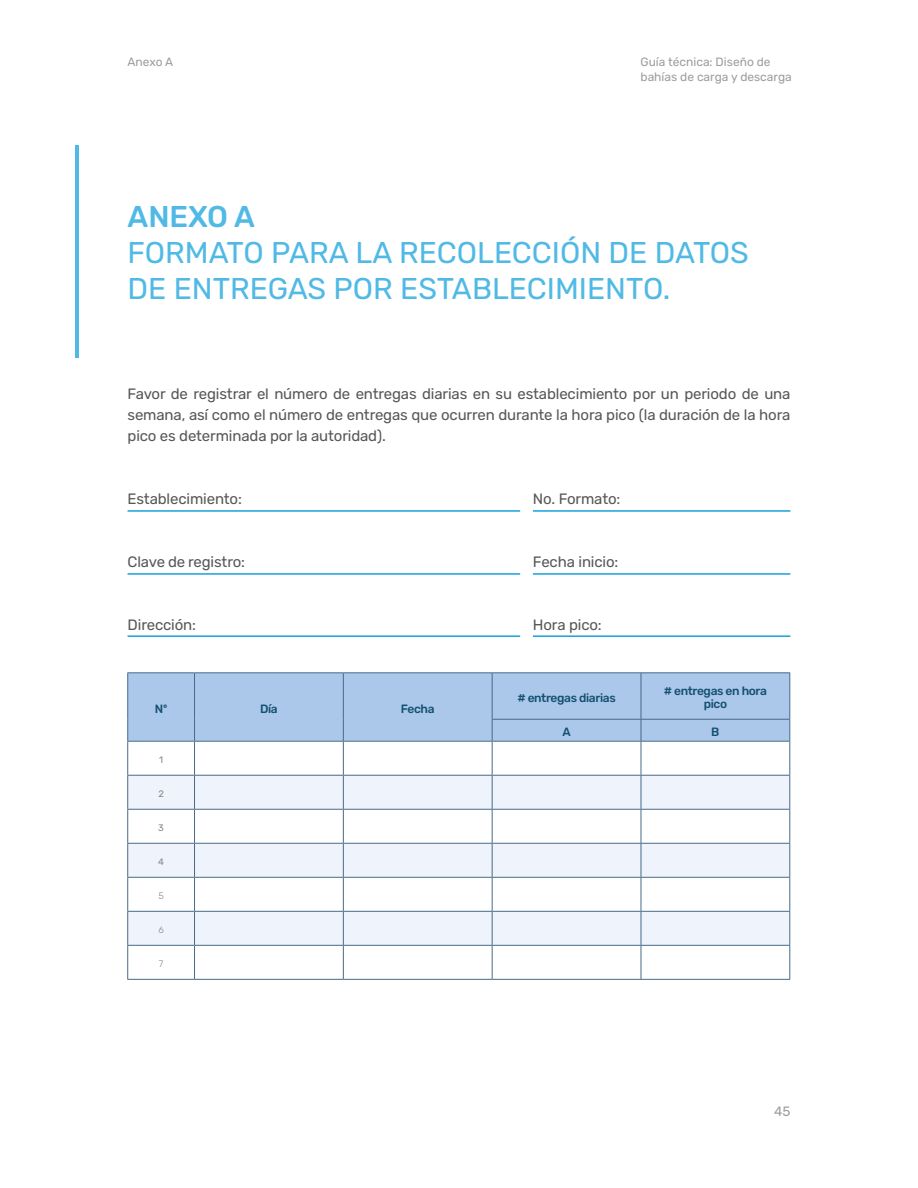
<style>
.page{position:relative;width:918px;height:1188px;background:#fff}
.page>*{position:absolute;margin:0;border:0;box-sizing:border-box;transform-origin:0 0}
.t1{font:30px/36px "Rubik";color:#50b9e5}
.t2{font:500 30px "Rubik";color:#50b9e5}
.t3{font:15px/21px "Rubik";letter-spacing:-.01em;color:#575756;text-align:justify}
.t4{font:13.5px "Rubik";color:#9d9d9c}
.t5{font:12px/14.4px "Rubik";color:#9d9d9c}
.t6{font:500 12px/13.5px "Rubik";letter-spacing:-.03em;color:#135070;text-align:center}
.t7{font:9.45px "Rubik";color:#878787}
.t8{font:300 9.45px "Rubik";color:#878787}
</style>
<div class="page">
<hr style="left:75px;top:146px;width:4px;height:212px;background:#50b9e5">
<hr style="left:128px;top:510px;width:392px;height:2px;background:#15a1dc">
<hr style="left:533px;top:510px;width:257px;height:2px;background:#15a1dc">
<hr style="left:128px;top:573px;width:392px;height:2px;background:#15a1dc">
<hr style="left:533px;top:573px;width:257px;height:2px;background:#15a1dc">
<hr style="left:128px;top:635px;width:392px;height:2px;background:#15a1dc">
<hr style="left:533px;top:635px;width:257px;height:2px;background:#15a1dc">
<div style="left:128px;top:673px;width:661px;height:68px;background:#abc7ea"></div>
<svg style="left:128px;top:742px;width:661px;height:237px"></svg>
<svg style="left:128px;top:776px;width:661px;height:169px;fill:#eff4fc"></svg>
<hr style="left:127px;top:672px;width:68px;height:1px;background:#486a88">
<hr style="left:127px;top:673px;width:1px;height:46px;background:#486a88">
<hr style="left:195px;top:672px;width:148px;height:1px;background:#486a88">
<hr style="left:194px;top:673px;width:1px;height:46px;background:#486a88">
<hr style="left:343px;top:672px;width:149px;height:1px;background:#486a88">
<hr style="left:343px;top:673px;width:1px;height:46px;background:#486a88">
<svg style="left:127px;top:719px;width:1px;height:22px"></svg>
<svg style="left:194px;top:719px;width:1px;height:22px"></svg>
<svg style="left:343px;top:719px;width:1px;height:22px"></svg>
<hr style="left:492px;top:672px;width:149px;height:1px;background:#486a88">
<hr style="left:492px;top:673px;width:1px;height:46px;background:#486a88">
<hr style="left:641px;top:672px;width:149px;height:1px;background:#486a88">
<hr style="left:641px;top:673px;width:1px;height:46px;background:#486a88">
<hr style="left:789px;top:673px;width:1px;height:46px;background:#486a88">
<hr style="left:492px;top:719px;width:149px;height:1px;background:#486a88">
<svg style="left:492px;top:720px;width:1px;height:21px"></svg>
<hr style="left:641px;top:719px;width:149px;height:1px;background:#486a88">
<svg style="left:641px;top:720px;width:1px;height:21px"></svg>
<svg style="left:789px;top:720px;width:1px;height:21px"></svg>
<hr style="left:127px;top:741px;width:68px;height:1px;background:#486a88">
<hr style="left:127px;top:742px;width:1px;height:33px;background:#486a88">
<hr style="left:195px;top:741px;width:148px;height:1px;background:#486a88">
<hr style="left:194px;top:742px;width:1px;height:33px;background:#486a88">
<hr style="left:343px;top:741px;width:149px;height:1px;background:#486a88">
<hr style="left:343px;top:742px;width:1px;height:33px;background:#486a88">
<hr style="left:492px;top:741px;width:149px;height:1px;background:#486a88">
<hr style="left:492px;top:742px;width:1px;height:33px;background:#486a88">
<hr style="left:641px;top:741px;width:149px;height:1px;background:#486a88">
<hr style="left:641px;top:742px;width:1px;height:33px;background:#486a88">
<hr style="left:789px;top:742px;width:1px;height:33px;background:#486a88">
<hr style="left:127px;top:775px;width:68px;height:1px;background:#486a88">
<hr style="left:127px;top:776px;width:1px;height:33px;background:#486a88">
<hr style="left:195px;top:775px;width:148px;height:1px;background:#486a88">
<hr style="left:194px;top:776px;width:1px;height:33px;background:#486a88">
<hr style="left:343px;top:775px;width:149px;height:1px;background:#486a88">
<hr style="left:343px;top:776px;width:1px;height:33px;background:#486a88">
<hr style="left:492px;top:775px;width:149px;height:1px;background:#486a88">
<hr style="left:492px;top:776px;width:1px;height:33px;background:#486a88">
<hr style="left:641px;top:775px;width:149px;height:1px;background:#486a88">
<hr style="left:641px;top:776px;width:1px;height:33px;background:#486a88">
<hr style="left:789px;top:776px;width:1px;height:33px;background:#486a88">
<hr style="left:127px;top:809px;width:68px;height:1px;background:#486a88">
<hr style="left:127px;top:810px;width:1px;height:33px;background:#486a88">
<hr style="left:195px;top:809px;width:148px;height:1px;background:#486a88">
<hr style="left:194px;top:810px;width:1px;height:33px;background:#486a88">
<hr style="left:343px;top:809px;width:149px;height:1px;background:#486a88">
<hr style="left:343px;top:810px;width:1px;height:33px;background:#486a88">
<hr style="left:492px;top:809px;width:149px;height:1px;background:#486a88">
<hr style="left:492px;top:810px;width:1px;height:33px;background:#486a88">
<hr style="left:641px;top:809px;width:149px;height:1px;background:#486a88">
<hr style="left:641px;top:810px;width:1px;height:33px;background:#486a88">
<hr style="left:789px;top:810px;width:1px;height:33px;background:#486a88">
<hr style="left:127px;top:843px;width:68px;height:1px;background:#486a88">
<hr style="left:127px;top:844px;width:1px;height:33px;background:#486a88">
<hr style="left:195px;top:843px;width:148px;height:1px;background:#486a88">
<hr style="left:194px;top:844px;width:1px;height:33px;background:#486a88">
<hr style="left:343px;top:843px;width:149px;height:1px;background:#486a88">
<hr style="left:343px;top:844px;width:1px;height:33px;background:#486a88">
<hr style="left:492px;top:843px;width:149px;height:1px;background:#486a88">
<hr style="left:492px;top:844px;width:1px;height:33px;background:#486a88">
<hr style="left:641px;top:843px;width:149px;height:1px;background:#486a88">
<hr style="left:641px;top:844px;width:1px;height:33px;background:#486a88">
<hr style="left:789px;top:844px;width:1px;height:33px;background:#486a88">
<hr style="left:127px;top:877px;width:68px;height:1px;background:#486a88">
<hr style="left:127px;top:878px;width:1px;height:33px;background:#486a88">
<hr style="left:195px;top:877px;width:148px;height:1px;background:#486a88">
<hr style="left:194px;top:878px;width:1px;height:33px;background:#486a88">
<hr style="left:343px;top:877px;width:149px;height:1px;background:#486a88">
<hr style="left:343px;top:878px;width:1px;height:33px;background:#486a88">
<hr style="left:492px;top:877px;width:149px;height:1px;background:#486a88">
<hr style="left:492px;top:878px;width:1px;height:33px;background:#486a88">
<hr style="left:641px;top:877px;width:149px;height:1px;background:#486a88">
<hr style="left:641px;top:878px;width:1px;height:33px;background:#486a88">
<hr style="left:789px;top:878px;width:1px;height:33px;background:#486a88">
<hr style="left:127px;top:911px;width:68px;height:1px;background:#486a88">
<hr style="left:127px;top:912px;width:1px;height:33px;background:#486a88">
<hr style="left:195px;top:911px;width:148px;height:1px;background:#486a88">
<hr style="left:194px;top:912px;width:1px;height:33px;background:#486a88">
<hr style="left:343px;top:911px;width:149px;height:1px;background:#486a88">
<hr style="left:343px;top:912px;width:1px;height:33px;background:#486a88">
<hr style="left:492px;top:911px;width:149px;height:1px;background:#486a88">
<hr style="left:492px;top:912px;width:1px;height:33px;background:#486a88">
<hr style="left:641px;top:911px;width:149px;height:1px;background:#486a88">
<hr style="left:641px;top:912px;width:1px;height:33px;background:#486a88">
<hr style="left:789px;top:912px;width:1px;height:33px;background:#486a88">
<hr style="left:127px;top:945px;width:68px;height:1px;background:#486a88">
<hr style="left:127px;top:946px;width:1px;height:33px;background:#486a88">
<hr style="left:195px;top:945px;width:148px;height:1px;background:#486a88">
<hr style="left:194px;top:946px;width:1px;height:33px;background:#486a88">
<hr style="left:343px;top:945px;width:149px;height:1px;background:#486a88">
<hr style="left:343px;top:946px;width:1px;height:33px;background:#486a88">
<hr style="left:492px;top:945px;width:149px;height:1px;background:#486a88">
<hr style="left:492px;top:946px;width:1px;height:33px;background:#486a88">
<hr style="left:641px;top:945px;width:149px;height:1px;background:#486a88">
<hr style="left:641px;top:946px;width:1px;height:33px;background:#486a88">
<hr style="left:789px;top:946px;width:1px;height:33px;background:#486a88">
<hr style="left:127px;top:979px;width:68px;height:1px;background:#486a88">
<hr style="left:195px;top:979px;width:148px;height:1px;background:#486a88">
<hr style="left:343px;top:979px;width:149px;height:1px;background:#486a88">
<hr style="left:492px;top:979px;width:149px;height:1px;background:#486a88">
<hr style="left:641px;top:979px;width:149px;height:1px;background:#486a88">
<p class="t5" style="left:128px;top:55px;width:47px">Anexo A</p>
<p class="t5" style="left:641px;top:55px;width:153px">Guía técnica: Diseño de bahías de carga y descarga</p>
<h1 class="t2" style="left:128px;top:200px;width:129px">ANEXO A</h1>
<h1 class="t1" style="left:128px;top:235px;width:623px">FORMATO PARA LA RECOLECCIÓN DE DATOS<br>DE ENTREGAS POR ESTABLECIMIENTO.</h1>
<p class="t3" style="left:128px;top:384px;width:664px">Favor de registrar el número de entregas diarias en su establecimiento por un periodo de una semana, así como el número de entregas que ocurren durante la hora pico (la duración de la hora pico es determinada por la autoridad).</p>
<p class="t3" style="left:128px;top:489px;width:116px">Establecimiento:</p>
<p class="t3" style="left:128px;top:552px;width:119px">Clave de registro:</p>
<p class="t3" style="left:128px;top:615px;width:70px">Dirección:</p>
<p class="t6" style="left:155px;top:702px;width:14px">Nº</p>
<p class="t6" style="left:260px;top:702px;width:19px">Día</p>
<p class="t6" style="left:401px;top:702px;width:35px">Fecha</p>
<p class="t7" style="left:159px;top:754px;width:6px">1</p>
<p class="t7" style="left:158px;top:788px;width:7px">2</p>
<p class="t7" style="left:158px;top:822px;width:7px">3</p>
<p class="t7" style="left:158px;top:856px;width:7px">4</p>
<p class="t8" style="left:158px;top:890px;width:7px">5</p>
<p class="t8" style="left:158px;top:924px;width:7px">6</p>
<p class="t8" style="left:159px;top:958px;width:6px">7</p>
<p class="t3" style="left:533px;top:489px;width:89px">No. Formato:</p>
<p class="t3" style="left:533px;top:552px;width:87px">Fecha inicio:</p>
<p class="t3" style="left:533px;top:615px;width:70px">Hora pico:</p>
<p class="t6" style="left:517px;top:691px;width:100px"># entregas diarias</p>
<p class="t6" style="left:664px;top:684px;width:105px"># entregas en hora pico</p>
<p class="t6" style="left:563px;top:725px;width:10px">A</p>
<p class="t6" style="left:711px;top:725px;width:10px">B</p>
<p class="t4" style="left:774px;top:1103px;width:18px">45</p>
</div>
